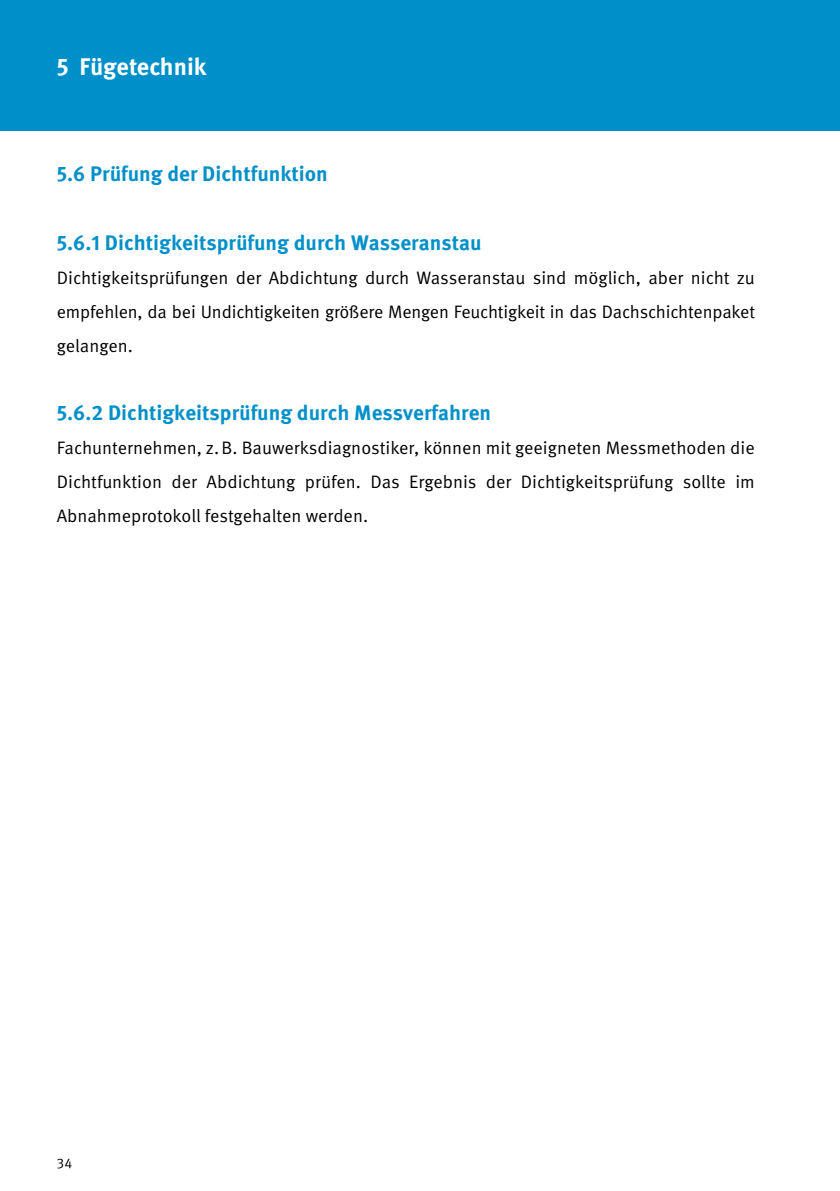
<style>
.page{position:relative;width:840px;height:1191px;background:#fff}
.page>*{position:absolute;margin:0;border:0;box-sizing:border-box;transform-origin:0 0}
.t1{font:700 24px "Meta Pro";color:#fff}
.t2{font:700 21px "Meta Pro";color:#0090c9}
.t3{font:18px/34px "Meta Pro";letter-spacing:-.01em;color:#000;text-align:justify}
.t4{font:14px "Meta Pro";color:#000}
</style>
<div class="page">
<div style="left:0;top:0;width:839px;height:130px;background:#0090c9"></div>
<h1 class="t1" style="left:57px;top:51px;width:151px">5 Fügetechnik</h1>
<p class="t2" style="left:57px;top:161px;width:272px">5.6 Prüfung der Dichtfunktion</p>
<p class="t2" style="left:57px;top:229px;width:426px">5.6.1 Dichtigkeitsprüfung durch Wasseranstau</p>
<p class="t3" style="left:57px;top:261px;width:699px">Dichtigkeitsprüfungen der Abdichtung durch Wasseranstau sind möglich, aber nicht zu empfehlen, da bei Undichtigkeiten größere Mengen Feuchtigkeit in das Dachschichtenpaket gelangen.</p>
<p class="t2" style="left:57px;top:399px;width:435px">5.6.2 Dichtigkeitsprüfung durch Messverfahren</p>
<p class="t3" style="left:57px;top:431px;width:699px">Fachunternehmen, z.B. Bauwerksdiagnostiker, können mit geeigneten Messmethoden die Dichtfunktion der Abdichtung prüfen. Das Ergebnis der Dichtigkeitsprüfung sollte im Abnahmeprotokoll festgehalten werden.</p>
<p class="t4" style="left:57px;top:1154px;width:17px">34</p>
</div>
